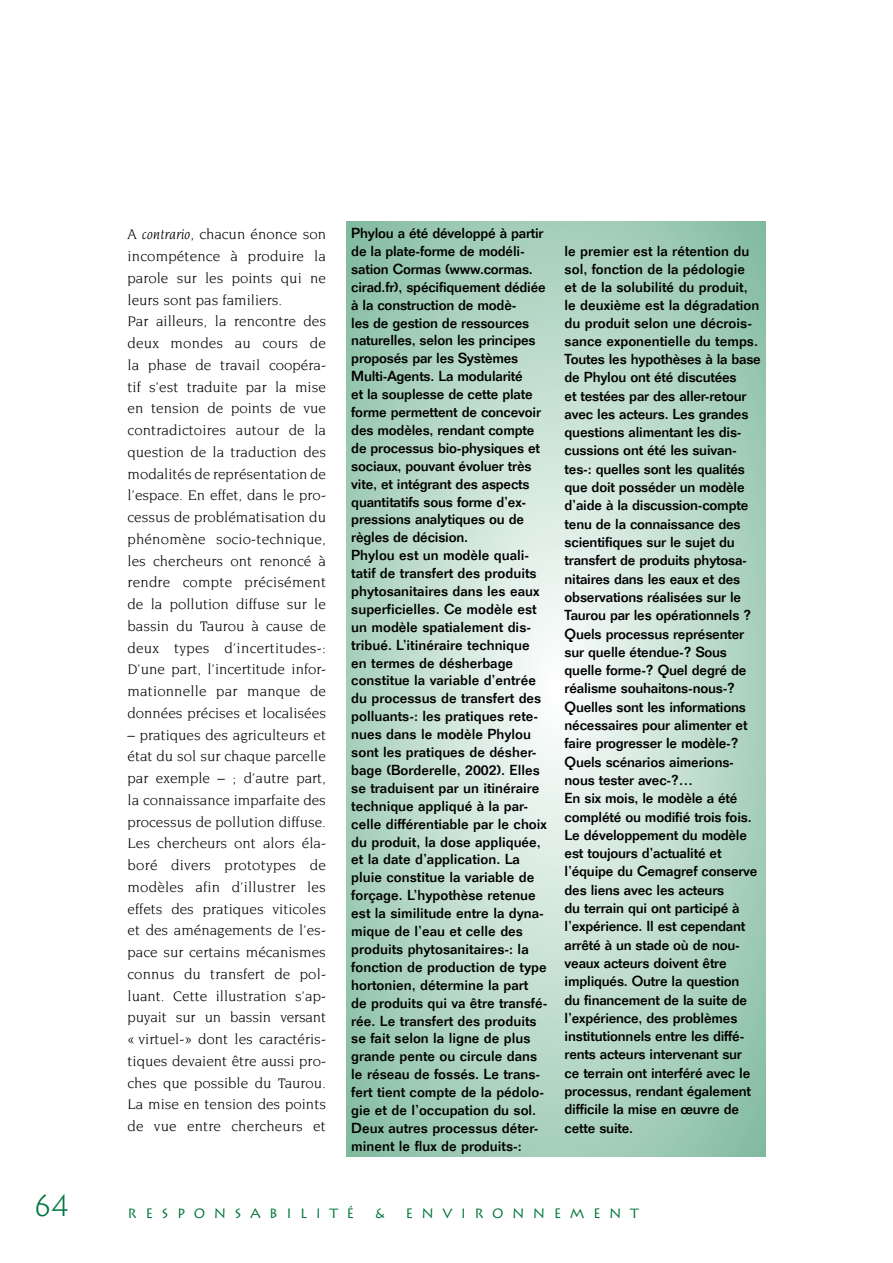
<style>
.page{position:relative;width:893px;height:1263px;background:#fff}
.page>*{position:absolute;margin:0;border:0;box-sizing:border-box;transform-origin:0 0}
.t1{font:300 30px "Lithos";color:#00753b}
.t2{font:15px/21.8px "Novarese";color:#000}
.t3{font:500 14.25px/17.9px "Folio";letter-spacing:-.015em;color:#000}
.t4{font:13.5px "Lithos";letter-spacing:.625em;color:#00753b}
.s1{font-style:italic}
</style>
<div class="page">
<svg style="left:347px;top:221px;width:418px;height:936px;background:#b9d9c9"></svg>
<p class="t2" style="left:128px;top:223px;width:200px"><span class="s1">A contrario</span>, chacun énonce son incompétence à produire la parole sur les points qui ne leurs sont pas familiers.<br>Par ailleurs, la rencontre des deux mondes au cours de la phase de travail coopéra‑ tif s’est traduite par la mise en tension de points de vue contradictoires autour de la question de la traduction des modalités de représentation de l’espace. En effet, dans le pro‑ cessus de problématisation du phénomène socio-technique, les chercheurs ont renoncé à rendre compte précisément de la pollution diffuse sur le bassin du Taurou à cause de deux types d’incertitudes‑:<br>D’une part, l’incertitude infor‑ mationnelle par manque de données précises et localisées</p>
<p class="t2" style="left:128px;top:724px;width:200px;text-align:justify">– pratiques des agriculteurs et état du sol sur chaque parcelle par exemple – ; d’autre part, la connaissance imparfaite des processus de pollution diffuse.<br>Les chercheurs ont alors éla‑ boré divers prototypes de modèles afin d’illustrer les effets des pratiques viticoles et des aménagements de l’es‑ pace sur certains mécanismes connus du transfert de pol‑ luant. Cette illustration s’ap‑ puyait sur un bassin versant « virtuel‑» dont les caractéris‑ tiques devaient être aussi pro‑ ches que possible du Taurou.<br>La mise en tension des points de vue entre chercheurs et</p>
<p class="t3" style="left:351px;top:224px;width:198px">Phylou a été développé à partir de la plate-forme de modéli&shy;sation Cormas (www.cormas. cirad.fr), spécifiquement dédiée à la construction de modè-<br>les de gestion de ressources naturelles, selon les principes proposés par les Systèmes<br>Multi-Agents. La modularité<br>et la souplesse de cette plate forme permettent de concevoir des modèles, rendant compte de processus bio-physiques et sociaux, pouvant évoluer très vite, et intégrant des aspects quantitatifs sous forme d’ex&shy;pressions analytiques ou de règles de décision.<br>Phylou est un modèle quali&shy;tatif de transfert des produits phytosanitaires dans les eaux superficielles. Ce modèle est un modèle spatialement dis&shy;tribué. L’itinéraire technique en termes de désherbage constitue la variable d’entrée du processus de transfert des polluants‑: les pratiques rete&shy;nues dans le modèle Phylou sont les pratiques de désher&shy;bage (Borderelle, 2002). Elles se traduisent par un itinéraire technique appliqué à la par&shy;celle différentiable par le choix du produit, la dose appliquée, et la date d’application. La pluie constitue la variable de forçage. L’hypothèse retenue est la similitude entre la dyna&shy;mique de l’eau et celle des produits phytosanitaires‑: la fonction de production de type hortonien, détermine la part<br>de produits qui va être transfé&shy;rée. Le transfert des produits se fait selon la ligne de plus grande pente ou circule dans le réseau de fossés. Le trans&shy;fert tient compte de la pédolo&shy;gie et de l’occupation du sol.<br>Deux autres processus déter&shy;minent le flux de produits‑:</p>
<p class="t3" style="left:565px;top:242px;width:198px;line-height:18.3px">le premier est la rétention du sol, fonction de la pédologie et de la solubilité du produit, le deuxième est la dégradation du produit selon une décrois&shy;sance exponentielle du temps.<br>Toutes les hypothèses à la base de Phylou ont été discutées<br>et testées par des aller-retour avec les acteurs. Les grandes questions alimentant les dis&shy;cussions ont été les suivan&shy;tes‑: quelles sont les qualités que doit posséder un modèle d’aide à la discussion‑compte tenu de la connaissance des scientifiques sur le sujet du transfert de produits phytosa&shy;nitaires dans les eaux et des observations réalisées sur le<br>Taurou par les opérationnels ?<br>Quels processus représenter sur quelle étendue‑? Sous quelle forme‑? Quel degré de réalisme souhaitons-nous‑?<br>Quelles sont les informations nécessaires pour alimenter et faire progresser le modèle‑?<br>Quels scénarios aimerions&shy;nous tester avec‑?…<br>En six mois, le modèle a été complété ou modifié trois fois.<br>Le développement du modèle est toujours d’actualité et l’équipe du Cemagref conserve des liens avec les acteurs<br>du terrain qui ont participé à l’expérience. Il est cependant arrêté à un stade où de nou&shy;veaux acteurs doivent être impliqués. Outre la question<br>du financement de la suite de l’expérience, des problèmes institutionnels entre les diffé&shy;rents acteurs intervenant sur<br>ce terrain ont interféré avec le processus, rendant également difficile la mise en œuvre de cette suite.</p>
<h1 class="t1" style="left:34px;top:1188px;width:37px">64</h1>
<p class="t4" style="left:128px;top:1205px;width:228px">RESPONSABILITÉ</p>
<p class="t4" style="left:376px;top:1205px;width:10px">&amp;</p>
<p class="t4" style="left:405px;top:1205px;width:235px">ENVIRONNEMENT</p>
</div>
